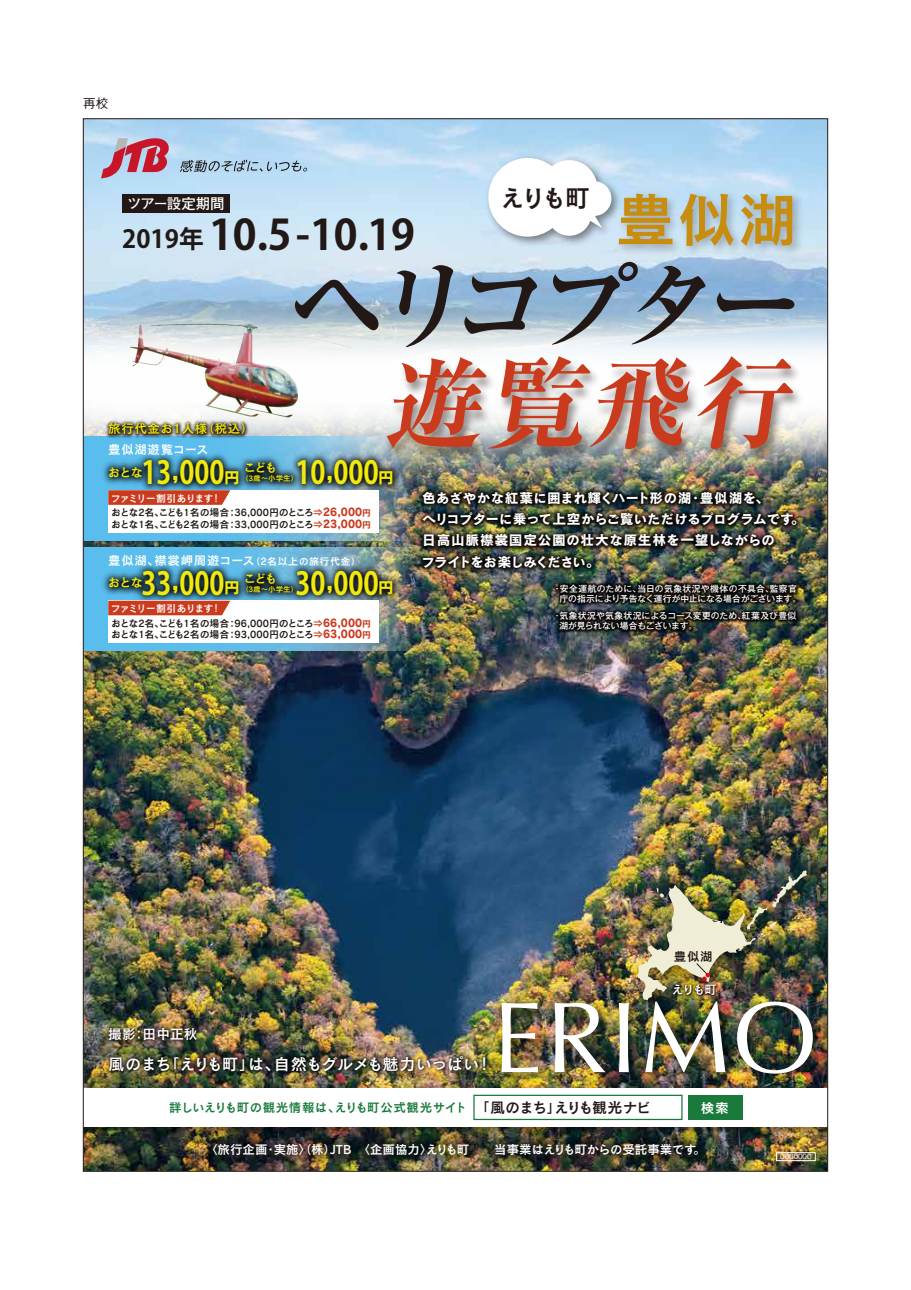
<style>
.page{position:relative;width:911px;height:1290px;background:#fff}
.page>*{position:absolute;margin:0;border:0;box-sizing:border-box;transform-origin:0 0}
.t1{font:101px "Optima";letter-spacing:.025em;color:#fff}
.t2{font:italic 700 100px "Ryumin Pro";color:#221815}
.t3{font:italic 700 100px "Ryumin Pro";color:#ca3a1c}
.t4{font:59.5px "Cezanne Pro DB";color:#c88c0e}
.t5{font:700 41.62px "Koz Go Pr 6 N";color:#221815}
.t6{font:700 31.5px "Koz Go Pr 6 N";color:#f0ea0c;scale:.83 1}
.t7{font:24.75px "Cezanne Pro DB";color:#221815}
.t8{font:16.25px "Cezanne Pro DB";letter-spacing:-.05em;color:#fff}
.t9{font:15px "Cezanne Pro DB";letter-spacing:-.085em;color:#221815}
.t10{font:700 14.5px "Futo Go B101 Pro";letter-spacing:-.035em;color:#fff}
.t11{font:13.75px/21.2px "Cezanne Pro B";letter-spacing:-.02em;color:#fff}
.t12{font:13.75px "Cezanne Pro DB";color:#fff}
.t13{font:12.5px "Cezanne Pro DB";letter-spacing:-.01em;color:#fff}
.t14{font:12.5px/18.2px "Cezanne Pro DB";letter-spacing:.05em;color:#fff}
.t15{font:12.5px "Cezanne Pro DB";color:#197a3b}
.t16{font:12.5px "Cezanne Pro DB";letter-spacing:.05em;color:#f0ea0c}
.t17{font:12.5px "Cezanne Pro DB";letter-spacing:.025em;color:#f0ea0c}
.t18{font:12.5px "Cezanne Pro DB";color:#221815}
.t19{font:500 12.5px "Gothic BBB Pro";color:#221815}
.t20{font:10px/14.9px "Cezanne Pro DB";letter-spacing:-.07em;color:#221815}
.t21{font:10px "Cezanne Pro DB";letter-spacing:-.01em;color:#221815}
.t22{font:500 8.75px/10px "Gothic MB101 Pro";letter-spacing:.015em;color:#fff}
.t23{font:7.5px "Cezanne Pro DB";color:#f0ea0c}
.t24{font:500 7.12px "Gothic BBB Pro";color:#fff}
.s1{font-size:24.75px}
.s2{font-family:"Koz Go Pr 6 N";font-weight:700;font-size:31.5px}
.s3{font-family:"Koz Go Pr 6 N";font-weight:800;font-size:14.88px}
.s4{font-family:"Cezanne Pro B";font-weight:400;font-size:24.88px}
.s5{font-weight:800;font-size:14.88px}
.s6{color:#fff}
.s7{color:#ca3a1c}
.s8{font-family:"Cezanne Pro B";font-size:11.25px;color:#ca3a1c}
.s9{font-family:"Cezanne Pro B";font-size:8.75px;color:#ca3a1c}
.s10{font-size:10px}
.s11{color:#f0ea0c}
</style>
<div class="page">
<img style="left:82px;top:118px;width:747px;height:1054px">
<h3 class="t19" style="left:83px;top:93px;width:26px">再校</h3>
<h3 class="t7" style="left:500px;top:182px;width:91px">えりも町</h3>
<h3 class="t4" style="left:616px;top:182px;width:183px">豊似湖</h3>
<h2 class="t2" style="left:282px;top:226px;width:541px">ヘリコプター</h2>
<h2 class="t3" style="left:382px;top:324px;width:432px">遊覧飛行</h2>
<h3 class="t10" style="left:127px;top:192px;width:99px">ツアー設定期間</h3>
<h3 class="t5" style="left:122px;top:211px;width:294px"><span class="s1">2019年</span> 10.5-10.19</h3>
<h3 class="t16" style="left:108px;top:421px;width:147px">旅行代金お1人様（税込）</h3>
<h3 class="t14" style="left:108px;top:440px;width:102px">豊似湖遊覧コース</h3>
<h3 class="t17" style="left:108px;top:464px;width:37px">おとな</h3>
<p class="t23" style="left:142px;top:474px;width:158px"><span class="s2">13</span><sup>,</sup><span class="s2">000</span><span class="s3">円</span>（3歳～小学生）</p>
<h3 class="t6" style="left:296px;top:455px;width:119px">10<span class="s4">,</span>000<span class="s5">円</span></h3>
<p class="t20" style="left:111px;top:490px;width:261px"><span class="s6">ファミリー割引あります！<br></span>おとな2名、こども1名の場合：36,000円のところ<span class="s7">⇒</span><span class="s8">26,000</span><span class="s9">円</span></p>
<p class="t21" style="left:111px;top:517px;width:261px">おとな1名、こども2名の場合：33,000円のところ<span class="s7">⇒</span><span class="s8">23,000</span><span class="s9">円</span></p>
<h3 class="t14" style="left:243px;top:550px;width:119px;text-indent:-135px">豊似湖、襟裳岬周遊コース<span class="s10">（2名以上の旅行代金）</span><span class="s11">こども</span></h3>
<h3 class="t17" style="left:243px;top:460px;width:35px">こども</h3>
<h3 class="t17" style="left:108px;top:575px;width:37px">おとな</h3>
<p class="t23" style="left:142px;top:584px;width:158px"><span class="s2">33</span><sup>,</sup><span class="s2">000</span><span class="s3">円</span>（3歳～小学生）</p>
<h3 class="t6" style="left:296px;top:565px;width:119px">30<span class="s4">,</span>000<span class="s5">円</span></h3>
<p class="t20" style="left:111px;top:600px;width:261px"><span class="s6">ファミリー割引あります！<br></span>おとな2名、こども1名の場合：96,000円のところ<span class="s7">⇒</span><span class="s8">66,000</span><span class="s9">円</span></p>
<p class="t21" style="left:111px;top:628px;width:261px">おとな1名、こども2名の場合：93,000円のところ<span class="s7">⇒</span><span class="s8">63,000</span><span class="s9">円</span></p>
<h3 class="t11" style="left:421px;top:487px;width:385px">色あざやかな紅葉に囲まれ輝くハート形の湖・豊似湖を、<br>ヘリコプターに乗って上空からご覧いただけるプログラムです。日高山脈襟裳国定公園の壮大な原生林を一望しながらの<br>フライトをお楽しみください。</h3>
<p class="t22" style="left:559px;top:582px;width:243px;text-indent:-7px">・安全運航のために、当日の気象状況や機体の不具合、監察官庁の指示により予告なく運行が中止になる場合がございます。</p>
<p class="t22" style="left:559px;top:610px;width:238px;text-indent:-7px">・気象状況や気象状況によるコース変更のため、紅葉及び豊似湖が見られない場合もございます。</p>
<h3 class="t18" style="left:674px;top:948px;width:40px">豊似湖</h3>
<h3 class="t13" style="left:671px;top:981px;width:47px">えりも町</h3>
<h1 class="t1" style="left:492px;top:979px;width:326px">ERIMO</h1>
<h3 class="t12" style="left:108px;top:1025px;width:91px">撮影：田中正秋</h3>
<h3 class="t8" style="left:108px;top:1053px;width:385px">風のまち「えりも町」は、自然もグルメも魅力いっぱい！</h3>
<h3 class="t15" style="left:169px;top:1099px;width:299px">詳しいえりも町の観光情報は、えりも町公式観光サイト</h3>
<h3 class="t9" style="left:474px;top:1098px;width:178px">「風のまち」えりも観光ナビ</h3>
<h3 class="t12" style="left:701px;top:1099px;width:29px">検索</h3>
<h3 class="t13" style="left:205px;top:1141px;width:502px">〈旅行企画・実施〉（株）JTB　〈企画協力〉えりも町　　当事業はえりも町からの受託事業です。</h3>
<p class="t24" style="left:780px;top:1151px;width:33px">0000000</p>
</div>
